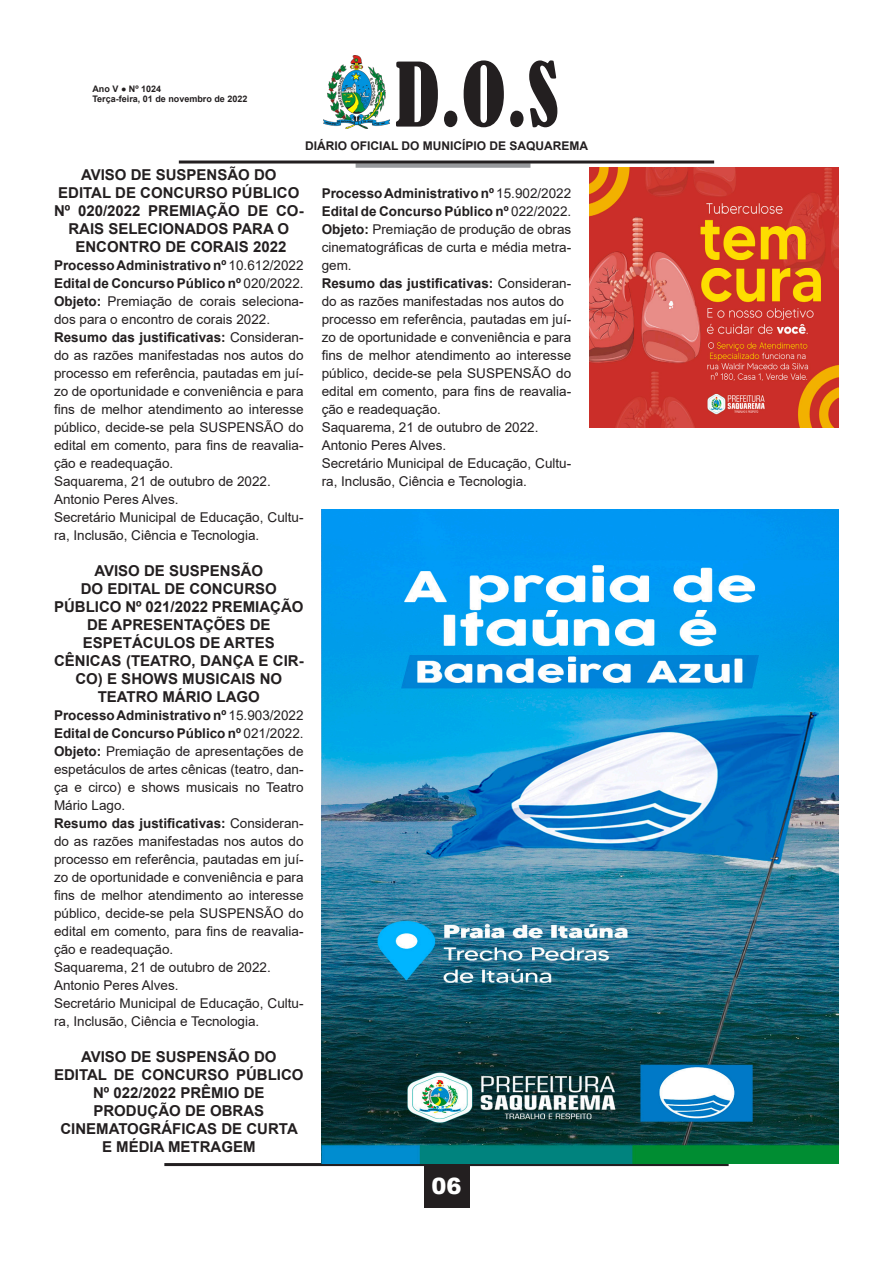
<style>
.page{position:relative;width:893px;height:1263px;background:#fff}
.page>*{position:absolute;margin:0;border:0;box-sizing:border-box;transform-origin:0 0}
.t1{font:condensed 82.5px "Bernard";color:#231f20}
.t2{font:900 22.5px "Arial";color:#fff}
.t3{font:700 15px/18px "Arial";color:#231f20;text-align:center}
.t4{font:13.5px/18px "Arial";color:#231f20}
.t5{font:700 13.5px "Arial";color:#231f20}
.t6{font:700 12px "Arial";color:#231f20}
.t7{font:700 9px/10.8px "Arial";color:#231f20}
.s1{font-weight:400}
.s2{font-weight:700}
</style>
<div class="page">
<hr style="left:164px;top:1163px;width:565px;height:3px;background:#231f20">
<div style="left:424px;top:1163px;width:45px;height:45px;background:#231f20"></div>
<img style="left:324px;top:55px;width:65px;height:73px">
<div style="left:356px;top:163px;width:174px;height:5px;background:#97999c"></div>
<hr style="left:179px;top:161px;width:535px;height:3px;background:#231f20">
<img style="left:322px;top:509px;width:517px;height:654px">
<img style="left:589px;top:168px;width:250px;height:259px">
<p class="t7" style="left:92px;top:83px;width:156px">Ano V ● Nº 1024<br>Terça-feira, 01 de novembro de 2022</p>
<h1 class="t1" style="left:395px;top:47px;width:165px">D.O.S</h1>
<p class="t6" style="left:305px;top:137px;width:285px">DIÁRIO OFICIAL DO MUNICÍPIO DE SAQUAREMA</p>
<p class="t3" style="left:81px;top:166px;width:197px">AVISO DE SUSPENSÃO DO</p>
<p class="t3" style="left:58px;top:184px;width:243px">EDITAL DE CONCURSO PÚBLICO</p>
<p class="t3" style="left:54px;top:202px;width:251px">Nº 020/2022 PREMIAÇÃO DE CO-<br>RAIS SELECIONADOS PARA O</p>
<p class="t3" style="left:75px;top:238px;width:212px">ENCONTRO DE CORAIS 2022</p>
<p class="t5" style="left:54px;top:256px;width:251px">Processo Administrativo nº <span class="s1">10.612/2022</span></p>
<p class="t5" style="left:54px;top:274px;width:251px">Edital de Concurso Público nº <span class="s1">020/2022.</span></p>
<p class="t4" style="left:54px;top:292px;width:251px"><span class="s2">Objeto:</span> Premiação de corais seleciona&shy;dos para o encontro de corais 2022.</p>
<p class="t4" style="left:54px;top:328px;width:251px;text-align:justify"><span class="s2">Resumo das justificativas:</span> Consideran&shy;do as razões manifestadas nos autos do processo em referência, pautadas em juí&shy;zo de oportunidade e conveniência e para fins de melhor atendimento ao interesse público, decide-se pela SUSPENSÃO do edital em comento, para fins de reavalia&shy;ção e readequação.</p>
<p class="t4" style="left:54px;top:472px;width:218px">Saquarema, 21 de outubro de 2022.</p>
<p class="t4" style="left:54px;top:490px;width:126px">Antonio Peres Alves.</p>
<p class="t4" style="left:54px;top:508px;width:251px">Secretário Municipal de Educação, Cultu&shy;ra, Inclusão, Ciência e Tecnologia.</p>
<p class="t3" style="left:94px;top:562px;width:170px">AVISO DE SUSPENSÃO</p>
<p class="t3" style="left:81px;top:580px;width:198px">DO EDITAL DE CONCURSO</p>
<p class="t3" style="left:54px;top:598px;width:251px">PÚBLICO Nº 021/2022 PREMIAÇÃO</p>
<p class="t3" style="left:87px;top:616px;width:185px">DE APRESENTAÇÕES DE</p>
<p class="t3" style="left:83px;top:634px;width:193px">ESPETÁCULOS DE ARTES</p>
<p class="t3" style="left:54px;top:652px;width:251px">CÊNICAS (TEATRO, DANÇA E CIR-<br>CO) E SHOWS MUSICAIS NO</p>
<p class="t3" style="left:98px;top:688px;width:164px">TEATRO MÁRIO LAGO</p>
<p class="t5" style="left:54px;top:706px;width:251px">Processo Administrativo nº <span class="s1">15.903/2022</span></p>
<p class="t5" style="left:54px;top:724px;width:251px">Edital de Concurso Público nº <span class="s1">021/2022.</span></p>
<p class="t4" style="left:54px;top:742px;width:251px;text-align:justify"><span class="s2">Objeto:</span> Premiação de apresentações de espetáculos de artes cênicas (teatro, dan&shy;ça e circo) e shows musicais no Teatro Mário Lago.</p>
<p class="t4" style="left:54px;top:814px;width:251px;text-align:justify"><span class="s2">Resumo das justificativas:</span> Consideran&shy;do as razões manifestadas nos autos do processo em referência, pautadas em juí&shy;zo de oportunidade e conveniência e para fins de melhor atendimento ao interesse público, decide-se pela SUSPENSÃO do edital em comento, para fins de reavalia&shy;ção e readequação.</p>
<p class="t4" style="left:54px;top:958px;width:218px">Saquarema, 21 de outubro de 2022.</p>
<p class="t4" style="left:54px;top:976px;width:126px">Antonio Peres Alves.</p>
<p class="t4" style="left:54px;top:994px;width:251px">Secretário Municipal de Educação, Cultu&shy;ra, Inclusão, Ciência e Tecnologia.</p>
<p class="t3" style="left:81px;top:1048px;width:197px">AVISO DE SUSPENSÃO DO</p>
<p class="t3" style="left:54px;top:1066px;width:251px">EDITAL DE CONCURSO PÚBLICO<br>Nº 022/2022 PRÊMIO DE</p>
<p class="t3" style="left:93px;top:1102px;width:172px">PRODUÇÃO DE OBRAS</p>
<p class="t3" style="left:60px;top:1120px;width:239px">CINEMATOGRÁFICAS DE CURTA</p>
<p class="t3" style="left:102px;top:1138px;width:155px">E MÉDIA METRAGEM</p>
<p class="t5" style="left:322px;top:184px;width:251px">Processo Administrativo nº <span class="s1">15.902/2022</span></p>
<p class="t5" style="left:322px;top:202px;width:251px">Edital de Concurso Público nº <span class="s1">022/2022.</span></p>
<p class="t4" style="left:322px;top:220px;width:251px;text-align:justify"><span class="s2">Objeto:</span> Premiação de produção de obras cinematográficas de curta e média metra&shy;gem.</p>
<p class="t4" style="left:322px;top:274px;width:251px"><span class="s2">Resumo das justificativas:</span> Consideran&shy;do as razões manifestadas nos autos do</p>
<p class="t4" style="left:322px;top:310px;width:251px;text-align:justify">processo em referência, pautadas em juí&shy;zo de oportunidade e conveniência e para fins de melhor atendimento ao interesse público, decide-se pela SUSPENSÃO do edital em comento, para fins de reavalia&shy;ção e readequação.</p>
<p class="t4" style="left:322px;top:418px;width:218px">Saquarema, 21 de outubro de 2022.</p>
<p class="t4" style="left:322px;top:436px;width:126px">Antonio Peres Alves.</p>
<p class="t4" style="left:322px;top:454px;width:251px">Secretário Municipal de Educação, Cultu&shy;ra, Inclusão, Ciência e Tecnologia.</p>
<h2 class="t2" style="left:431px;top:1170px;width:32px">06</h2>
</div>
